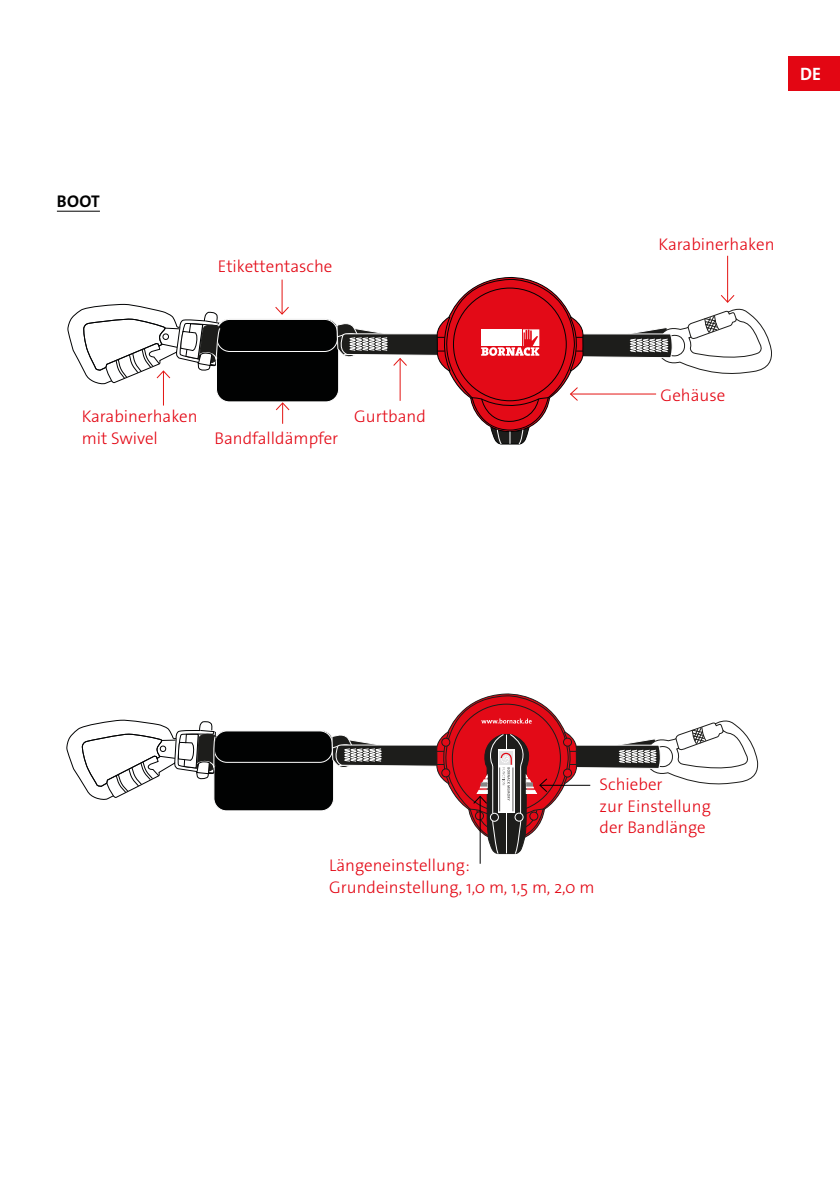
<style>
.page{position:relative;width:840px;height:1191px;background:#fff}
.page>*{position:absolute;margin:0;border:0;box-sizing:border-box;transform-origin:0 0}
.t1{font:18px "The Sans LP7 Bld";color:#fff}
.t2{font:17px/21.6px "The Sans LP3 Lig";color:#e30613}
.t3{font:700 17px "The Mix E2 s";color:#000}
</style>
<div class="page">
<div style="left:788px;top:57px;width:51px;height:34px;background:#e30613"></div>
<div style="left:214px;top:730px;width:119px;height:81px;background:#010202;border-radius:13px"></div>
<div style="left:213px;top:730px;width:121px;height:81px;border:1px solid #fff;border-radius:13px"></div>
<div style="left:214px;top:731px;width:118px;height:31px;background:#010202;border-radius:13px"></div>
<div style="left:214px;top:730px;width:118px;height:32px;border:1px solid #fff;border-radius:13px"></div>
<svg style="left:66px;top:719px;width:151px;height:82px"></svg>
<div style="left:216px;top:319px;width:122px;height:83px;background:#010202;border-radius:13px"></div>
<div style="left:216px;top:318px;width:123px;height:84px;border:1px solid #fff;border-radius:13px"></div>
<div style="left:217px;top:319px;width:120px;height:32px;background:#010202;border-radius:13px"></div>
<div style="left:216px;top:319px;width:121px;height:33px;border:1px solid #fff;border-radius:13px"></div>
<hr style="left:57px;top:211px;width:43px;height:1px;background:#000">
<hr style="left:281px;top:279px;width:1px;height:35px;background:#e41513">
<svg style="left:275px;top:306px;width:14px;height:9px"></svg>
<hr style="left:163px;top:371px;width:1px;height:34px;background:#e41513">
<svg style="left:67px;top:304px;width:154px;height:81px"></svg>
<hr style="left:726px;top:256px;width:1px;height:46px;background:#e41513">
<svg style="left:336px;top:276px;width:435px;height:168px"></svg>
<svg style="left:274px;top:401px;width:16px;height:23px"></svg>
<hr style="left:479px;top:796px;width:1px;height:67px;background:#000">
<svg style="left:331px;top:693px;width:427px;height:161px"></svg>
<p class="t3" style="left:57px;top:191px;width:44px">BOOT</p>
<p class="t2" style="left:218px;top:255px;width:116px">Etikettentasche</p>
<p class="t2" style="left:82px;top:406px;width:117px">Karabinerhaken mit Swivel</p>
<p class="t2" style="left:214px;top:427px;width:125px">Bandfalldämpfer</p>
<p class="t2" style="left:354px;top:406px;width:73px">Gurtband</p>
<p class="t1" style="left:799px;top:63px;width:22px">DE</p>
<p class="t2" style="left:658px;top:234px;width:117px">Karabinerhaken</p>
<p class="t2" style="left:660px;top:384px;width:66px">Gehäuse</p>
<p class="t2" style="left:599px;top:774px;width:113px">Schieber<br>zur Einstellung der Bandlänge</p>
<p class="t2" style="left:329px;top:854px;width:267px">Längeneinstellung:<br>Grundeinstellung, 1,0 m, 1,5 m, 2,0 m</p>
</div>
